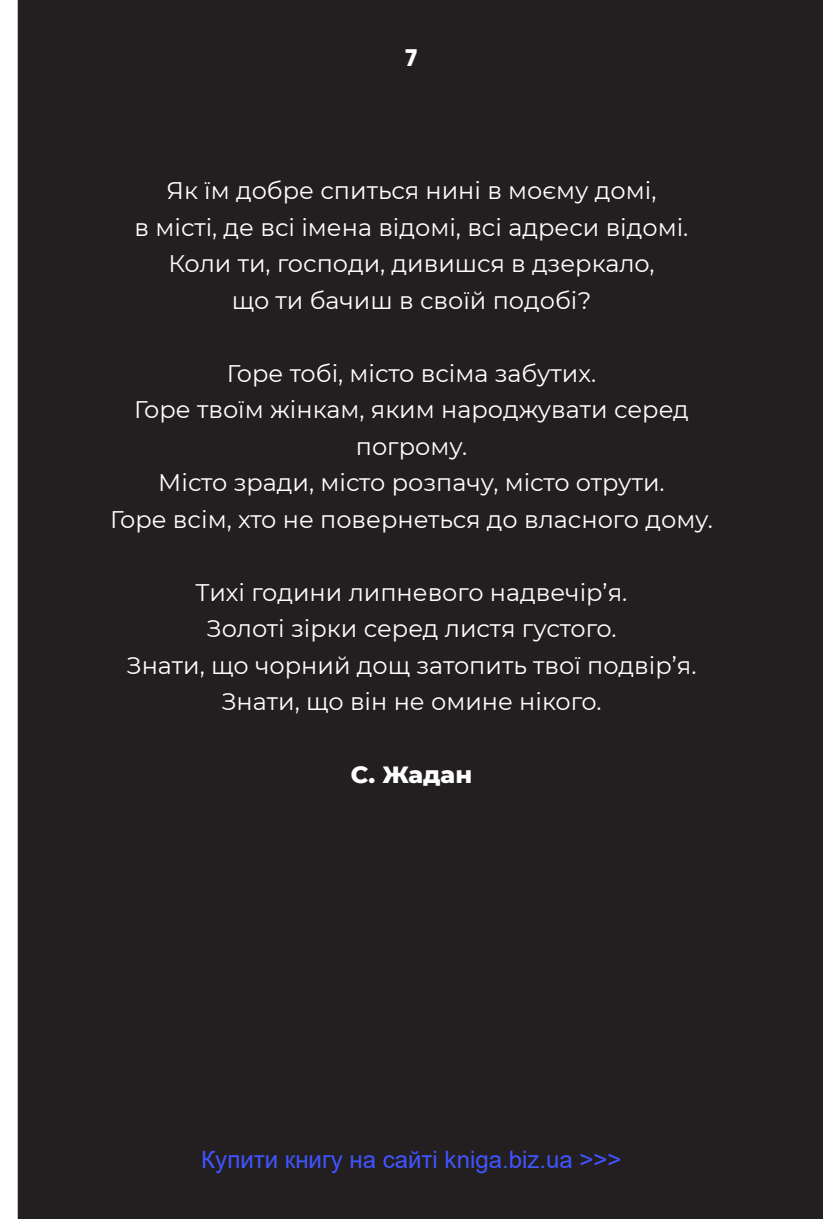
<style>
.page{position:relative;width:823px;height:1219px;background:#fff}
.page>*{position:absolute;margin:0;border:0;box-sizing:border-box;transform-origin:0 0}
.t1{font:24px/36.6px "Montserrat";color:#fff;text-align:center}
.t2{font:24px "Arial";color:#4054ff}
.t3{font:800 24px "Montserrat";color:#fff}
.t4{font:800 24px "Gilroy";color:#fff}
</style>
<div class="page">
<div style="left:18px;top:0;width:804px;height:1219px;background:#231f20"></div>
<p class="t4" style="left:405px;top:43px;width:13px">7</p>
<p class="t1" style="left:134px;top:171px;width:555px">Як їм добре спиться нині в моєму домі,<br>в місті, де всі імена відомі, всі адреси відомі.<br>Коли ти, господи, дивишся в дзеркало,<br>що ти бачиш в своїй подобі?</p>
<p class="t1" style="left:110px;top:354px;width:604px">Горе тобі, місто всіма забутих.<br>Горе твоїм жінкам, яким народжувати серед погрому.<br>Місто зради, місто розпачу, місто отрути.<br>Горе всім, хто не повернеться до власного дому.</p>
<p class="t1" style="left:126px;top:573px;width:571px">Тихі години липневого надвечір’я.<br>Золоті зірки серед листя густого.<br>Знати, що чорний дощ затопить твої подвір’я.<br>Знати, що він не омине нікого.</p>
<p class="t3" style="left:350px;top:757px;width:123px">С. Жадан</p>
<p class="t2" style="left:201px;top:1143px;width:421px">Купити книгу на сайті kniga.biz.ua &gt;&gt;&gt;</p>
</div>
